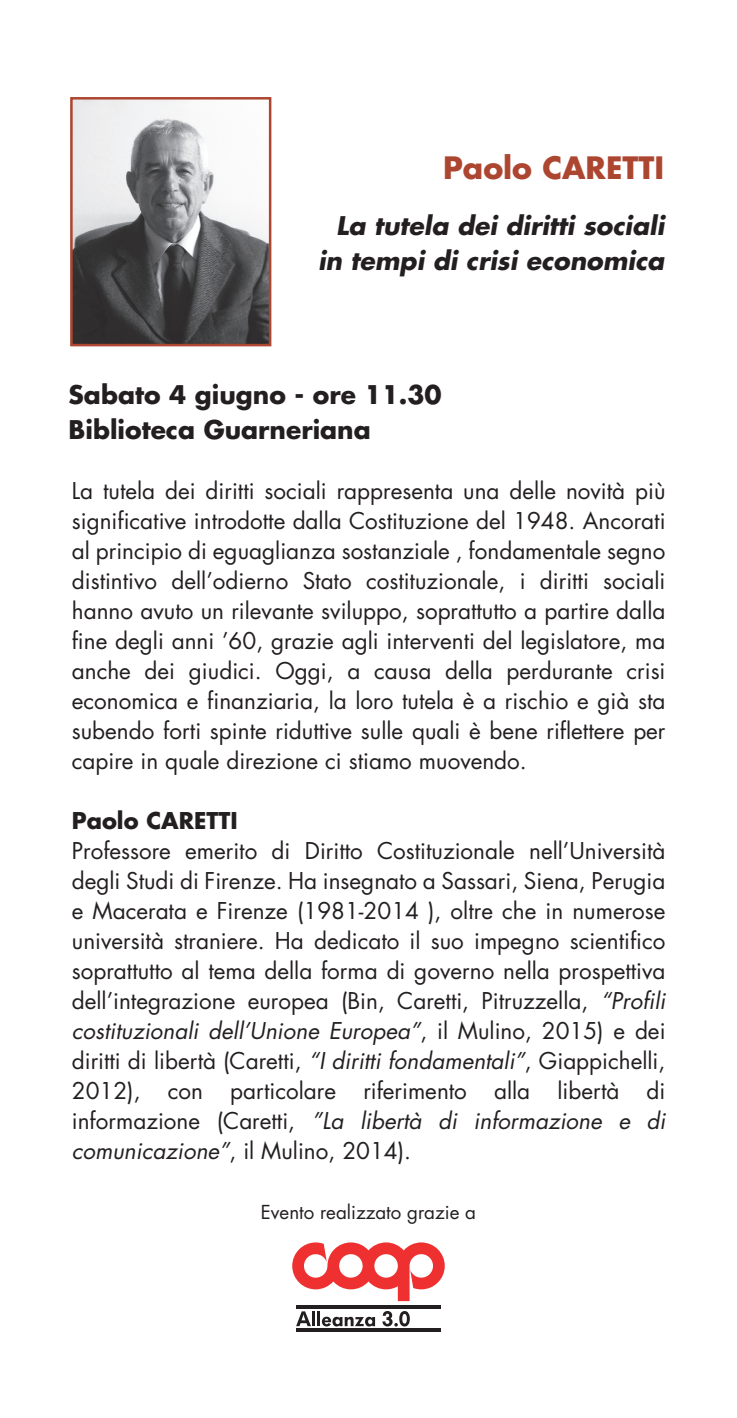
<style>
.page{position:relative;width:737px;height:1418px;background:#fff}
.page>*{position:absolute;margin:0;border:0;box-sizing:border-box;transform-origin:0 0}
.t1{font:700 30px "Futura";color:#ad4630}
.t2{font:italic 700 25px/35px "Futura";color:#231f20;text-align:right}
.t3{font:700 25px/35px "Futura";color:#231f20}
.t4{font:22.5px/30px "Futura";color:#231f20;text-align:justify}
.t5{font:700 22.5px "Futura";color:#231f20}
.t6{font:18.75px "Futura";color:#231f20}
.s1{font-style:italic}
</style>
<div class="page">
<img style="left:73px;top:100px;width:195px;height:243px">
<div style="left:70px;top:97px;width:201px;height:249px;border:2px solid #ad4630"></div>
<hr style="left:296px;top:1328px;width:145px;height:4px;background:#231f20">
<svg style="left:296px;top:1305px;width:145px;height:3px"></svg>
<svg style="left:292px;top:1242px;width:153px;height:59px"></svg>
<svg style="left:296px;top:1311px;width:15px;height:15px"></svg>
<hr style="left:312px;top:1311px;width:3px;height:15px;background:#231f20">
<hr style="left:317px;top:1311px;width:3px;height:15px;background:#231f20">
<svg style="left:322px;top:1316px;width:53px;height:10px"></svg>
<svg style="left:382px;top:1311px;width:28px;height:15px"></svg>
<h1 class="t1" style="left:443px;top:147px;width:223px">Paolo CARETTI</h1>
<p class="t2" style="left:318px;top:207px;width:348px">La tutela dei diritti sociali in tempi di crisi economica</p>
<p class="t3" style="left:69px;top:376px;width:375px">Sabato 4 giugno - ore 11.30<br>Biblioteca Guarneriana</p>
<p class="t4" style="left:72px;top:475px;width:595px">La tutela dei diritti sociali rappresenta una delle novità più significative introdotte dalla Costituzione del 1948. Ancorati al principio di eguaglianza sostanziale , fondamentale segno distintivo dell’odierno Stato costituzionale, i diritti sociali hanno avuto un rilevante sviluppo, soprattutto a partire dalla fine degli anni ’60, grazie agli interventi del legislatore, ma anche dei giudici. Oggi, a causa della perdurante crisi economica e finanziaria, la loro tutela è a rischio e già sta subendo forti spinte riduttive sulle quali è bene riflettere per capire in quale direzione ci stiamo muovendo.</p>
<p class="t5" style="left:72px;top:804px;width:167px">Paolo CARETTI</p>
<p class="t4" style="left:72px;top:835px;width:595px">Professore emerito di Diritto Costituzionale nell’Università degli Studi di Firenze. Ha insegnato a Sassari, Siena, Perugia e Macerata e Firenze (1981-2014 ), oltre che in numerose università straniere. Ha dedicato il suo impegno scientifico soprattutto al tema della forma di governo nella prospettiva dell’integrazione europea (Bin, Caretti, Pitruzzella, <span class="s1">“Profili costituzionali dell’Unione Europea”</span>, il Mulino, 2015) e dei diritti di libertà (Caretti, <span class="s1">“I diritti fondamentali”</span>, Giappichelli, 2012), con particolare riferimento alla libertà di informazione (Caretti, <span class="s1">”La libertà di informazione e di comunicazione”</span>, il Mulino, 2014).</p>
<p class="t6" style="left:261px;top:1199px;width:217px">Evento realizzato grazie a</p>
</div>
